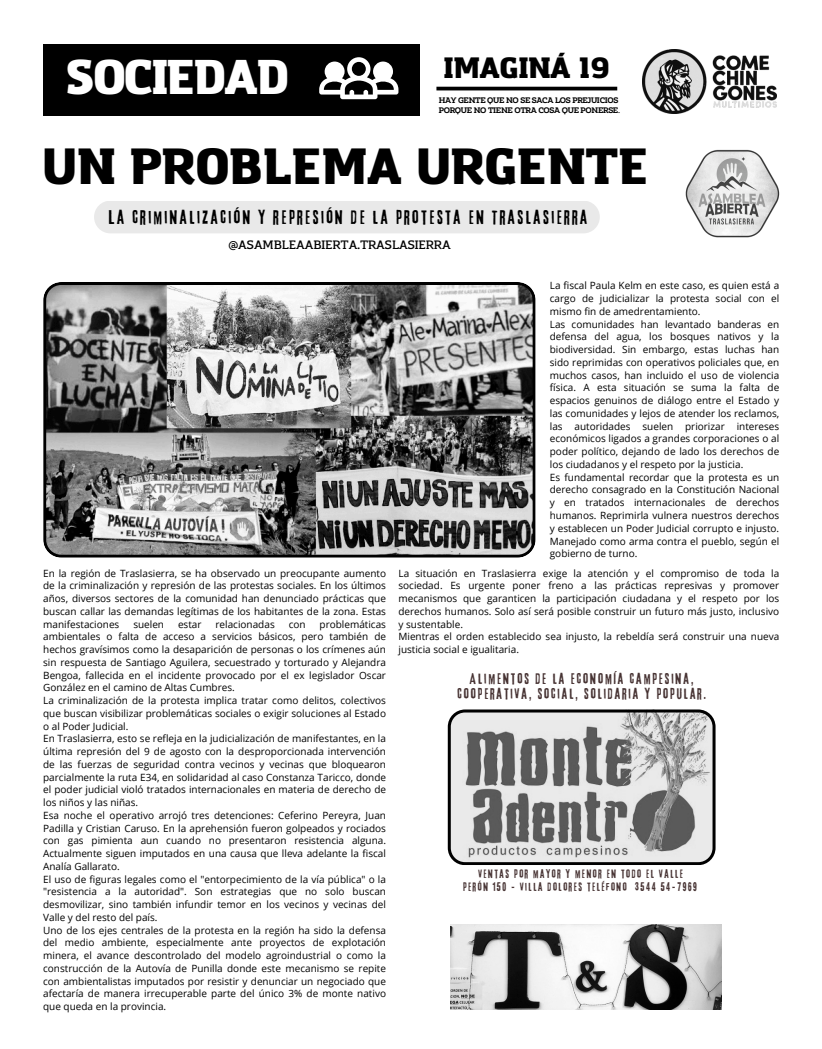
<style>
.page{position:relative;width:822px;height:1049px;background:#fff}
.page>*{position:absolute;margin:0;border:0;box-sizing:border-box;transform-origin:0 0}
.t1{font:900 50px "Amazing Grotesk";letter-spacing:-.01em;color:#000}
.t2{font:900 48px "Amazing Grotesk";letter-spacing:-.04em;color:#fff}
.t3{font:900 28.9px "Amazing Grotesk";letter-spacing:-.01em;color:#000}
.t4{font:18px "Lava Pro Rough";letter-spacing:.14em;color:#000}
.t5{font:14.2px/15.3px "Lava Pro Rough";letter-spacing:.14em;color:#473333;text-align:center}
.t6{font:600 12px "Amazing Grotesk";letter-spacing:-.01em;color:#000}
.t7{font:11.1px "Lava Pro Rough";letter-spacing:.14em;color:#473333}
.t8{font:10px/12.8px "Open Sans";color:#000;text-align:justify}
.t9{font:700 8px "Amazing Slab";letter-spacing:-.04em;color:#000}
</style>
<div class="page">
<div style="left:43px;top:44px;width:377px;height:71px;background:#000"></div>
<hr style="left:436px;top:87px;width:181px;height:3px;background:#000">
<img style="left:642px;top:50px;width:135px;height:63px">
<img style="left:685px;top:149px;width:95px;height:89px">
<div style="left:94px;top:201px;width:506px;height:32px;background:#e9e9e9;border-radius:16px"></div>
<svg style="left:319px;top:57px;width:79px;height:42px"></svg>
<svg style="left:43px;top:282px;width:493px;height:275px;background:#848484"></svg>
<svg style="left:448px;top:709px;width:268px;height:155px;background:#a8a8a8"></svg>
<img style="left:451px;top:924px;width:270px;height:85px">
<p class="t2" style="left:64px;top:57px;width:226px">SOCIEDAD</p>
<p class="t3" style="left:444px;top:55px;width:168px">IMAGINÁ 19</p>
<p class="t9" style="left:439px;top:95px;width:181px">HAY GENTE QUE NO SE SACA LOS PREJUICIOS</p>
<p class="t9" style="left:439px;top:105px;width:183px">PORQUE NO TIENE OTRA COSA QUE PONERSE.</p>
<p class="t1" style="left:42px;top:145px;width:608px">UN PROBLEMA URGENTE</p>
<p class="t4" style="left:109px;top:207px;width:480px">LA CRIMINALIZACIÓN Y REPRESIÓN DE LA PROTESTA EN TRASLASIERRA</p>
<p class="t6" style="left:229px;top:240px;width:224px">@ASAMBLEAABIERTA.TRASLASIERRA</p>
<p class="t8" style="left:550px;top:279px;width:231px">La fiscal Paula Kelm en este caso, es quien está a cargo de judicializar la protesta social con el mismo fin de amedrentamiento.</p>
<p class="t8" style="left:550px;top:317px;width:231px">Las comunidades han levantado banderas en defensa del agua, los bosques nativos y la biodiversidad. Sin embargo, estas luchas han sido reprimidas con operativos policiales que, en muchos casos, han incluido el uso de violencia física. A esta situación se suma la falta de espacios genuinos de diálogo entre el Estado y las comunidades y lejos de atender los reclamos, las autoridades suelen priorizar intereses económicos ligados a grandes corporaciones o al poder político, dejando de lado los derechos de los ciudadanos y el respeto por la justicia.</p>
<p class="t8" style="left:550px;top:470px;width:231px">Es fundamental recordar que la protesta es un derecho consagrado en la Constitución Nacional y en tratados internacionales de derechos humanos. Reprimirla vulnera nuestros derechos y establecen un Poder Judicial corrupto e injusto.<br>Manejado como arma contra el pueblo, según el gobierno de turno.</p>
<p class="t8" style="left:398px;top:566px;width:382px">La situación en Traslasierra exige la atención y el compromiso de toda la sociedad. Es urgente poner freno a las prácticas represivas y promover mecanismos que garanticen la participación ciudadana y el respeto por los derechos humanos. Solo así será posible construir un futuro más justo, inclusivo y sustentable.</p>
<p class="t8" style="left:398px;top:630px;width:382px">Mientras el orden establecido sea injusto, la rebeldía será construir una nueva justicia social e igualitaria.</p>
<p class="t8" style="left:43px;top:566px;width:344px">En la región de Traslasierra, se ha observado un preocupante aumento de la criminalización y represión de las protestas sociales. En los últimos años, diversos sectores de la comunidad han denunciado prácticas que buscan callar las demandas legítimas de los habitantes de la zona. Estas manifestaciones</p>
<p class="t8" style="left:43px;top:617px;width:344px;text-indent:276px">problemáticas ambientales o falta de acceso a servicios básicos, pero también de hechos gravísimos como la desaparición de personas o los crímenes aún sin respuesta de Santiago Aguilera, secuestrado y torturado y Alejandra Bengoa, fallecida en el incidente provocado por el ex legislador Oscar González en el camino de Altas Cumbres.</p>
<p class="t8" style="left:43px;top:693px;width:344px">La criminalización de la protesta implica tratar como delitos, colectivos que buscan visibilizar problemáticas sociales o exigir soluciones al Estado o al Poder Judicial.</p>
<h3 class="t8" style="left:43px;top:732px;width:344px">En Traslasierra, esto se refleja en la judicialización de manifestantes, en la última represión del 9 de agosto con la desproporcionada intervención de las fuerzas de seguridad contra vecinos y vecinas que bloquearon parcialmente la ruta E34, en solidaridad al caso Constanza Taricco, donde el poder judicial violó tratados internacionales en materia de derecho de los niños y las niñas.</h3>
<h5 class="t8" style="left:43px;top:808px;width:344px">Esa noche el operativo arrojó tres detenciones: Ceferino Pereyra, Juan Padilla y Cristian Caruso. En la aprehensión fueron golpeados y rociados con gas pimienta aun cuando no presentaron resistencia alguna.<br>Actualmente siguen imputados en una causa que lleva adelante la fiscal Analía Gallarato.</h5>
<p class="t8" style="left:43px;top:872px;width:344px">El uso de figuras legales como el "entorpecimiento de la vía pública" o la "resistencia a la autoridad". Son estrategias que no solo buscan desmovilizar, sino también infundir temor en los vecinos y vecinas del Valle y del resto del país.</p>
<p class="t8" style="left:43px;top:923px;width:344px">Uno de los ejes centrales de la protesta en la región ha sido la defensa del medio ambiente, especialmente ante proyectos de explotación minera, el avance descontrolado del modelo agroindustrial o como la construcción de la Autovía de Punilla donde este mecanismo se repite con ambientalistas imputados por resistir y denunciar un negociado que afectaría de manera irrecuperable parte del único 3% de monte nativo que queda en la provincia.</p>
<p class="t8" style="left:133px;top:617px;width:32px">suelen</p>
<p class="t8" style="left:178px;top:617px;width:25px">estar</p>
<p class="t8" style="left:216px;top:617px;width:61px">relacionadas</p>
<p class="t8" style="left:289px;top:617px;width:18px">con</p>
<p class="t5" style="left:457px;top:671px;width:250px">ALIMENTOS DE LA ECONOMÍA CAMPESINA,<br>COOPERATIVA, SOCIAL, SOLIDARIA Y POPULAR.</p>
<p class="t7" style="left:478px;top:867px;width:206px">VENTAS POR MAYOR Y MENOR EN TODO EL VALLE</p>
<p class="t7" style="left:463px;top:880px;width:235px">PERÓN 150 - VILLA DOLORES TELÉFONO 3544 54-7969</p>
</div>
